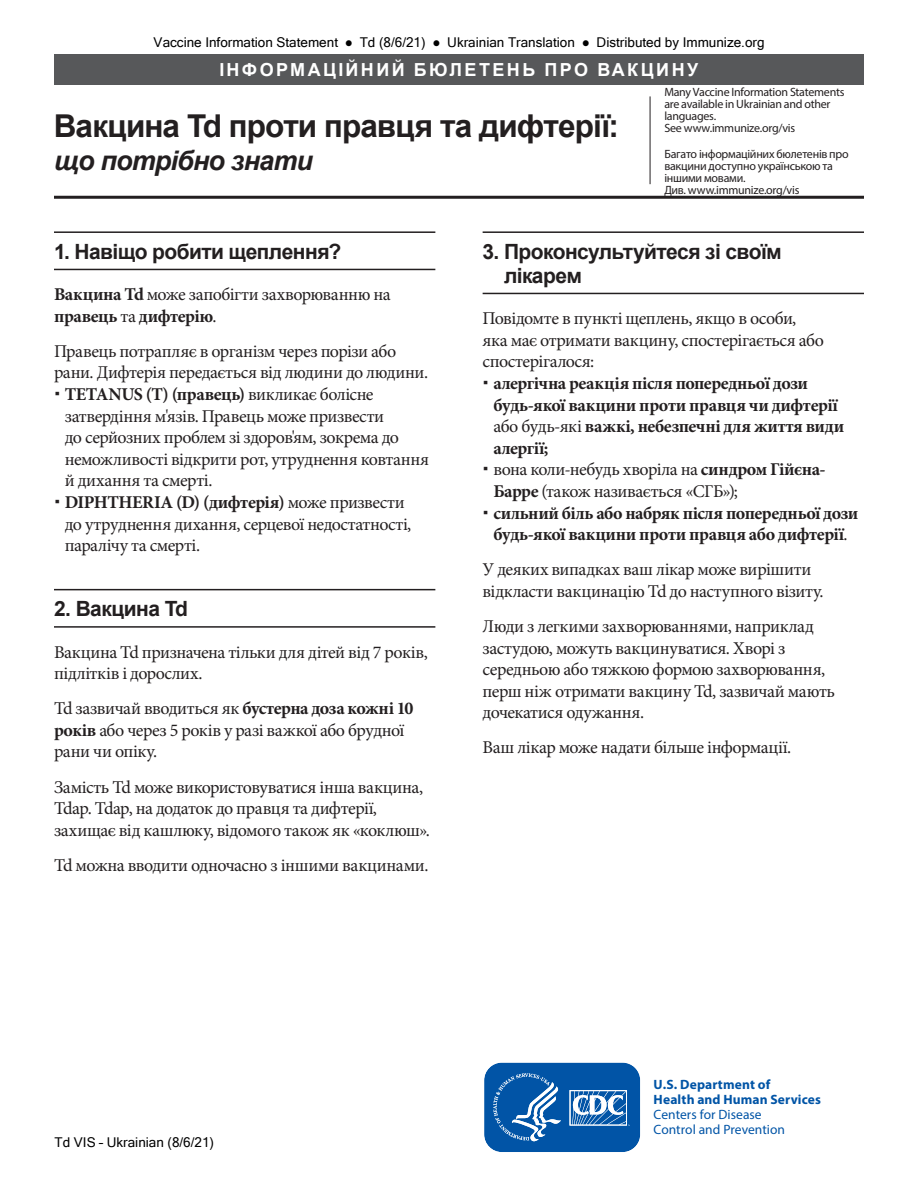
<style>
.page{position:relative;width:918px;height:1188px;background:#fff}
.page>*{position:absolute;margin:0;border:0;box-sizing:border-box;transform-origin:0 0}
.t1{font:700 31.5px "Arial";letter-spacing:-.03em;color:#231f20}
.t2{font:italic 700 27px "Arial";letter-spacing:-.03em;color:#231f20}
.t3{font:700 21px/24px "Arial";letter-spacing:-.03em;color:#231f20}
.t4{font:18px/21.6px "Minion Pro";letter-spacing:-.025em;color:#231f20}
.t5{font:700 18px/21.6px "Minion Pro";letter-spacing:-.02em;color:#231f20}
.t6{font:700 18px "Arial";letter-spacing:.135em;color:#fff}
.t7{font:13.5px "Microsoft Sans Serif";color:#000}
.t8{font:700 13.5px/15px "Myriad Pro";letter-spacing:.01em;color:#0154a6}
.t9{font:13.5px/15px "Myriad Pro";color:#0154a6}
.t10{font:12px/12px "Myriad Pro";letter-spacing:-.025em;color:#231f20}
.s1{font-weight:700}
.s2{font-weight:400}
</style>
<div class="page">
<div style="left:54px;top:54px;width:810px;height:31px;background:#57585a"></div>
<hr style="left:650px;top:96px;width:1px;height:88px;background:#231f20">
<hr style="left:54px;top:196px;width:810px;height:3px;background:#231f20">
<svg style="left:484px;top:1062px;width:157px;height:90px;background:#296fb4"></svg>
<hr style="left:54px;top:269px;width:381px;height:1px;background:#231f20">
<hr style="left:54px;top:231px;width:381px;height:2px;background:#231f20">
<hr style="left:54px;top:626px;width:381px;height:2px;background:#231f20">
<hr style="left:54px;top:589px;width:381px;height:1px;background:#231f20">
<hr style="left:483px;top:293px;width:381px;height:1px;background:#231f20">
<hr style="left:483px;top:231px;width:381px;height:2px;background:#231f20">
<p class="t7" style="left:154px;top:33px;width:612px">Vaccine Information Statement ● Td (8/6/21) ● Ukrainian Translation ● Distributed by Immunize.org</p>
<p class="t6" style="left:219px;top:57px;width:480px">ІНФОРМАЦІЙНИЙ БЮЛЕТЕНЬ ПРО ВАКЦИНУ</p>
<p class="t10" style="left:664px;top:86px;width:182px">Many Vaccine Information Statements are available in Ukrainian and other languages.<br>See www.immunize.org/vis</p>
<p class="t10" style="left:664px;top:147px;width:186px">Багато інформаційних бюлетенів про вакцини доступно українською та іншими мовами.<br>Див. www.immunize.org/vis</p>
<h2 class="t1" style="left:54px;top:104px;width:567px">Вакцина Td проти правця та дифтерії:</h2>
<h2 class="t2" style="left:54px;top:142px;width:260px">що потрібно знати</h2>
<h3 class="t3" style="left:54px;top:240px;width:289px">1. Навіщо робити щеплення?</h3>
<p class="t4" style="left:54px;top:284px;width:338px"><span class="s1">Вакцина Td</span> може запобігти захворюванню на <span class="s1">правець</span> та <span class="s1">дифтерію</span>.</p>
<p class="t4" style="left:54px;top:340px;width:376px">Правець потрапляє в організм через порізи або рани. Дифтерія передається від людини до людини.</p>
<p class="t4" style="left:65px;top:384px;width:366px"><span class="s1">TETANUS (T) (правець)</span> викликає болісне затвердіння м'язів. Правець може призвести<br>до серйозних проблем зі здоров'ям, зокрема до неможливості відкрити рот, утруднення ковтання й дихання та смерті.</p>
<p class="t4" style="left:65px;top:492px;width:348px"><span class="s1">DIPHTHERIA (D) (дифтерія)</span> може призвести до утруднення дихання, серцевої недостатності, паралічу та смерті.</p>
<h3 class="t3" style="left:54px;top:597px;width:136px">2. Вакцина Td</h3>
<p class="t4" style="left:54px;top:641px;width:375px">Вакцина Td призначена тільки для дітей від 7 років, підлітків і дорослих.</p>
<p class="t4" style="left:54px;top:698px;width:361px">Td зазвичай вводиться як <span class="s1">бустерна доза кожні 10 років</span> або через 5 років у разі важкої або брудної рани чи опіку.</p>
<p class="t4" style="left:54px;top:776px;width:378px">Замість Td може використовуватися інша вакцина,<br>Tdap. Tdap, на додаток до правця та дифтерії, захищає від кашлюку, відомого також як «коклюш».</p>
<p class="t4" style="left:54px;top:854px;width:376px">Td можна вводити одночасно з іншими вакцинами.</p>
<h3 class="t3" style="left:504px;top:240px;width:279px;text-indent:-21px">3. Проконсультуйтеся зі своїм лікарем</h3>
<p class="t4" style="left:483px;top:308px;width:343px">Повідомте в пункті щеплень, якщо в особи, яка має отримати вакцину, спостерігається або спостерігалося:</p>
<p class="t5" style="left:493px;top:372px;width:352px">алергічна реакція після попередньої дози будь-якої вакцини проти правця чи дифтерії <span class="s2">або будь-які</span> важкі, небезпечні для життя види алергії;</p>
<p class="t4" style="left:493px;top:459px;width:334px">вона коли-небудь хворіла на <span class="s1">синдром Гійєна-<br>Барре</span> (також називається «СГБ»);</p>
<p class="t5" style="left:493px;top:502px;width:367px">сильний біль або набряк після попередньої дози будь-якої вакцини проти правця або дифтерії<span class="s2">.</span></p>
<p class="t4" style="left:483px;top:559px;width:343px">У деяких випадках ваш лікар може вирішити відкласти вакцинацію Td до наступного візиту.</p>
<p class="t4" style="left:483px;top:615px;width:354px">Люди з легкими захворюваннями, наприклад застудою, можуть вакцинуватися. Хворі з середньою або тяжкою формою захворювання, перш ніж отримати вакцину Td, зазвичай мають дочекатися одужання.</p>
<p class="t4" style="left:483px;top:737px;width:310px">Ваш лікар може надати більше інформації.</p>
<p class="t7" style="left:55px;top:1133px;width:161px">Td VIS – Ukrainian (8/6/21)</p>
<p class="t8" style="left:654px;top:1077px;width:169px">U.S. Department of<br>Health and Human Services</p>
<p class="t9" style="left:654px;top:1107px;width:133px">Centers for Disease<br>Control and Prevention</p>
</div>
